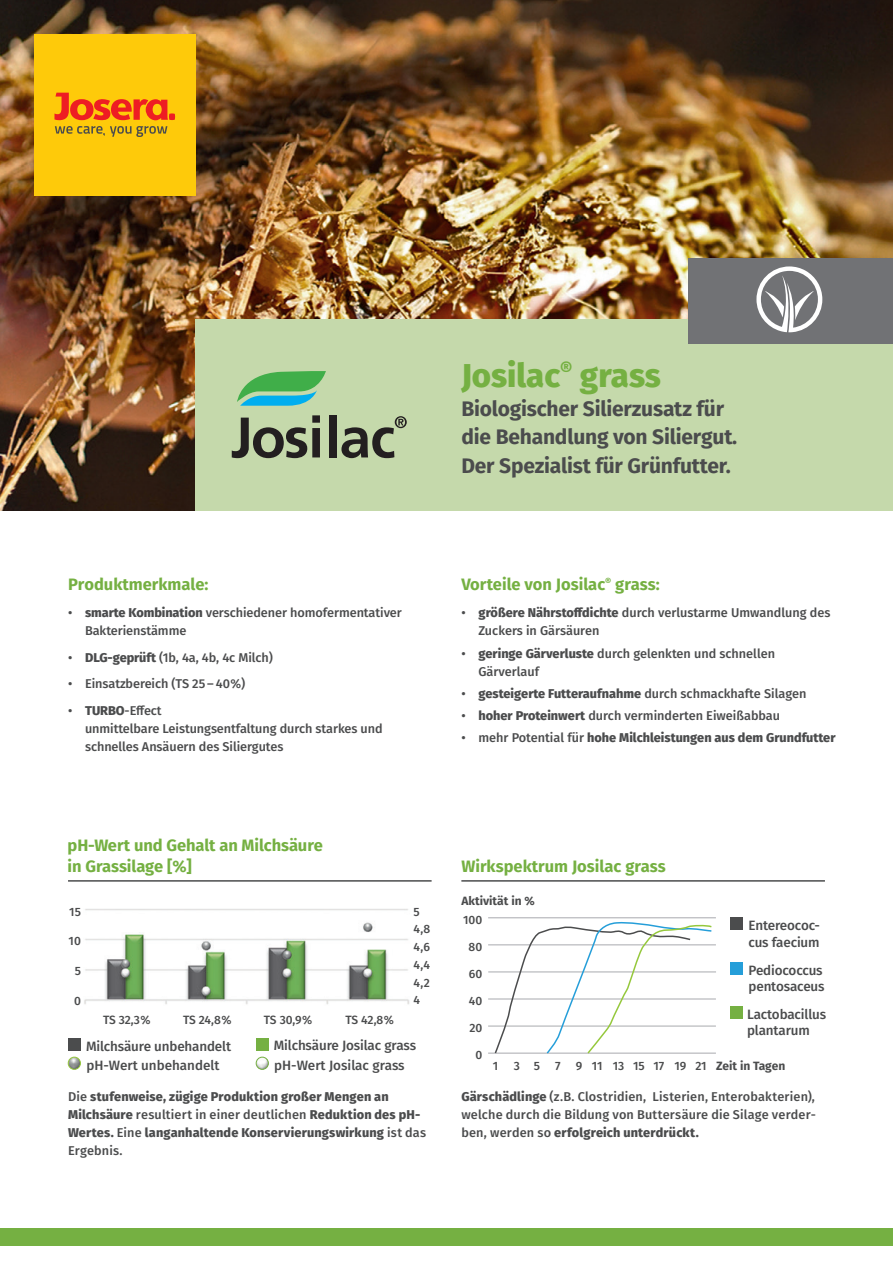
<style>
.page{position:relative;width:893px;height:1263px;background:#fff}
.page>*{position:absolute;margin:0;border:0;box-sizing:border-box;transform-origin:0 0}
.t1{font:800 33px "Fira Sans";color:#75b042}
.t2{font:700 21px/28.5px "Fira Sans";letter-spacing:-.01em;color:#4b4c4d}
.t3{font:700 16.5px/21px "Fira Sans";color:#75b042}
.t4{font:500 13.5px/16.5px "Fira Sans";letter-spacing:-.01em;color:#4b4c4d}
.t5{font:500 12.75px/18px "Fira Sans";letter-spacing:-.005em;color:#4b4c4d}
.t6{font:800 12.75px/18px "Fira Sans";letter-spacing:.01em;color:#4b4c4d}
.t7{font:500 12px/17.7px "Fira Sans";color:#4b4c4d}
.t8{font:700 12px "Fira Sans";color:#4b4c4d}
.s1{font-weight:800}
.s2{font-weight:500}
</style>
<div class="page">
<hr style="left:461px;top:880px;width:364px;height:2px;background:#4b4c4d">
<hr style="left:68px;top:880px;width:364px;height:2px;background:#4b4c4d">
<div style="left:68px;top:1038px;width:13px;height:13px;background:#4b4c4d"></div>
<div style="left:256px;top:1038px;width:13px;height:12px;background:#75b042"></div>
<svg style="left:256px;top:1057px;width:12px;height:12px"></svg>
<div style="left:256px;top:1057px;width:13px;height:12px;border:1px solid #75b042;border-radius:50%"></div>
<svg style="left:68px;top:1057px;width:12px;height:12px"></svg>
<div style="left:68px;top:1057px;width:13px;height:12px;border:1px solid #95c83c;border-radius:50%"></div>
<hr style="left:488px;top:1052px;width:228px;height:2px;background:#b2b3b7">
<hr style="left:488px;top:998px;width:228px;height:1px;background:#b2b3b7">
<hr style="left:488px;top:1025px;width:228px;height:2px;background:#b2b3b7">
<hr style="left:488px;top:944px;width:228px;height:1px;background:#b2b3b7">
<hr style="left:488px;top:917px;width:228px;height:1px;background:#b2b3b7">
<hr style="left:488px;top:971px;width:228px;height:1px;background:#b2b3b7">
<svg style="left:494px;top:921px;width:219px;height:133px"></svg>
<div style="left:730px;top:962px;width:13px;height:13px;background:#259ed9"></div>
<div style="left:730px;top:917px;width:13px;height:13px;background:#4b4c4d"></div>
<div style="left:730px;top:1006px;width:13px;height:13px;background:#75b042"></div>
<img style="left:84px;top:909px;width:325px;height:96px">
<img style="left:0;top:0;width:893px;height:510px">
<div style="left:196px;top:319px;width:697px;height:191px;background:#c5d9ab"></div>
<svg style="left:232px;top:415px;width:88px;height:43px"></svg>
<div style="left:329px;top:415px;width:8px;height:42px;background:#231f20"></div>
<svg style="left:341px;top:416px;width:66px;height:42px"></svg>
<svg style="left:237px;top:371px;width:89px;height:35px"></svg>
<div style="left:34px;top:34px;width:162px;height:162px;background:#feca0a"></div>
<svg style="left:55px;top:126px;width:112px;height:11px"></svg>
<svg style="left:54px;top:93px;width:121px;height:27px"></svg>
<div style="left:0;top:1229px;width:893px;height:17px;background:#75b042"></div>
<div style="left:689px;top:258px;width:204px;height:85px;background:#717275"></div>
<svg style="left:756px;top:266px;width:66px;height:66px"></svg>
<h1 class="t1" style="left:461px;top:347px;width:201px">Josilac<sup>®</sup> grass</h1>
<h2 class="t2" style="left:461px;top:393px;width:277px">Biologischer Silierzusatz für die Behandlung von Siliergut.<br>Der Spezialist für Grünfutter.</h2>
<p class="t3" style="left:68px;top:572px;width:142px">Produktmerkmale:</p>
<p class="t5" style="left:85px;top:603px;width:318px;text-indent:-17px">• <span class="s1">smarte Kombination</span> verschiedener homofermentativer<br>Bakterienstämme</p>
<p class="t5" style="left:68px;top:648px;width:206px">• <span class="s1">DLG-geprüft</span> (1b, 4a, 4b, 4c Milch)</p>
<p class="t5" style="left:68px;top:674px;width:179px">• Einsatzbereich (TS 25 – 40%)</p>
<p class="t5" style="left:85px;top:701px;width:299px;text-indent:-17px">• <span class="s1">TURBO</span>-Effect<br>unmittelbare Leistungsentfaltung durch starkes und schnelles Ansäuern des Siliergutes</p>
<p class="t3" style="left:461px;top:573px;width:200px">Vorteile von Josilac<sup>®</sup> grass:</p>
<p class="t5" style="left:478px;top:603px;width:354px;text-indent:-17px">• <span class="s1">größere Nährstoffdichte</span> durch verlustarme Umwandlung des<br>Zuckers in Gärsäuren</p>
<p class="t5" style="left:478px;top:643px;width:298px;text-indent:-17px">• <span class="s1">geringe Gärverluste</span> durch gelenkten und schnellen<br>Gärverlauf</p>
<p class="t5" style="left:461px;top:684px;width:347px">• <span class="s1">gesteigerte Futteraufnahme</span> durch schmackhafte Silagen</p>
<p class="t5" style="left:461px;top:706px;width:320px">• <span class="s1">hoher Proteinwert</span> durch verminderten Eiweißabbau</p>
<p class="t6" style="left:461px;top:728px;width:376px"><span class="s2">• mehr Potential für</span> hohe Milchleistungen aus dem Grundfutter</p>
<p class="t3" style="left:68px;top:833px;width:257px">pH-Wert und Gehalt an Milchsäure in Grassilage [%]</p>
<p class="t7" style="left:69px;top:902px;width:13px">15</p>
<p class="t7" style="left:69px;top:932px;width:14px">10</p>
<p class="t7" style="left:75px;top:961px;width:8px">5</p>
<p class="t7" style="left:74px;top:991px;width:8px">0</p>
<p class="t7" style="left:103px;top:1010px;width:49px">TS 32,3%</p>
<p class="t7" style="left:183px;top:1010px;width:50px">TS 24,8%</p>
<p class="t7" style="left:264px;top:1010px;width:50px">TS 30,9%</p>
<p class="t7" style="left:345px;top:1010px;width:50px">TS 42,8%</p>
<p class="t7" style="left:413px;top:902px;width:18px">5<br>4,8<br>4,6<br>4,4<br>4,2<br>4</p>
<p class="t4" style="left:86px;top:1037px;width:147px">Milchsäure unbehandelt</p>
<p class="t4" style="left:274px;top:1037px;width:144px">Milchsäure Josilac grass</p>
<p class="t4" style="left:86px;top:1056px;width:135px">pH-Wert unbehandelt</p>
<p class="t4" style="left:274px;top:1056px;width:132px">pH-Wert Josilac grass</p>
<p class="t6" style="left:68px;top:1086px;width:360px"><span class="s2">Die</span> stufenweise, zügige Produktion großer Mengen an Milchsäure <span class="s2">resultiert in einer deutlichen</span> Reduktion des pH-Wertes. <span class="s2">Eine</span> langanhaltende Konservierungswirkung <span class="s2">ist das Ergebnis.</span></p>
<p class="t3" style="left:461px;top:854px;width:206px">Wirkspektrum Josilac grass</p>
<p class="t8" style="left:461px;top:891px;width:75px">Aktivität in %</p>
<p class="t7" style="left:463px;top:910px;width:21px">100</p>
<p class="t7" style="left:469px;top:937px;width:15px">80</p>
<p class="t7" style="left:469px;top:964px;width:15px">60</p>
<p class="t7" style="left:469px;top:991px;width:15px">40</p>
<p class="t7" style="left:469px;top:1018px;width:15px">20</p>
<p class="t7" style="left:476px;top:1045px;width:8px">0</p>
<p class="t7" style="left:493px;top:1056px;width:7px">1</p>
<p class="t7" style="left:514px;top:1056px;width:28px">3 5</p>
<p class="t7" style="left:555px;top:1056px;width:7px">7</p>
<p class="t7" style="left:576px;top:1056px;width:132px">9 11 13 15 17 19 21</p>
<p class="t4" style="left:749px;top:916px;width:73px">Entereococ&shy;cus faecium</p>
<p class="t4" style="left:749px;top:961px;width:78px">Pediococcus pentosaceus</p>
<p class="t4" style="left:747px;top:1005px;width:81px">Lactobacillus plantarum</p>
<p class="t8" style="left:716px;top:1055px;width:71px">Zeit in Tagen</p>
<p class="t5" style="left:461px;top:1086px;width:356px;text-align:justify"><span class="s1">Gärschädlinge</span> (z.B. Clostridien, Listerien, Enterobakterien), welche durch die Bildung von Buttersäure die Silage verder&shy;ben, werden so <span class="s1">erfolgreich unterdrückt.</span></p>
</div>
